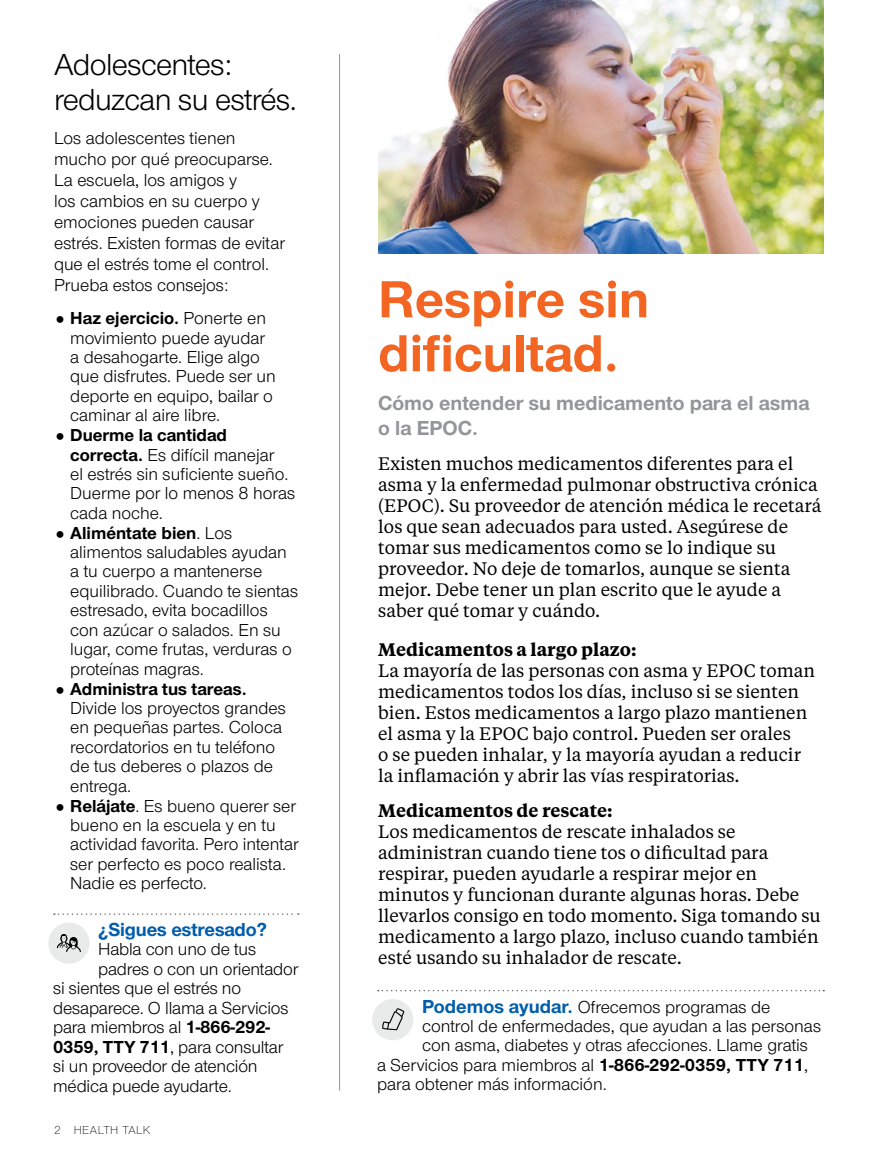
<style>
.page{position:relative;width:878px;height:1161px;background:#fff}
.page>*{position:absolute;margin:0;border:0;box-sizing:border-box;transform-origin:0 0}
.t1{font:700 54px/54px "UHC Sans";color:#f26522}
.t2{font:31.5px/34.5px "UHC Sans";letter-spacing:-.02em;color:#000}
.t3{font:700 21px/25.2px "UHC Sans";color:#939598}
.t4{font:700 19.5px "UHC Sans";letter-spacing:-.01em;color:#005dac}
.t5{font:18px/19.5px "UHC Sans";color:#000}
.t6{font:18px/21px "UHC Serif Text";color:#000}
.t7{font:600 18px "UHC Serif Text";color:#000}
.t8{font:700 18px "UHC Sans";color:#000}
.t9{font:300 12px "UHC Sans";letter-spacing:.04em;color:#000}
.s1{font-weight:700}
.s2{font-weight:700;font-size:19.5px;color:#005dac}
</style>
<div class="page">
<img style="left:378px;top:0;width:446px;height:253px">
<svg style="left:54px;top:913px;width:245px;height:2px"></svg>
<div style="left:48px;top:923px;width:41px;height:41px;background:#e9eaea;border-radius:50%"></div>
<svg style="left:57px;top:934px;width:24px;height:18px"></svg>
<hr style="left:339px;top:54px;width:1px;height:1037px;background:#939598">
<svg style="left:378px;top:990px;width:446px;height:1px"></svg>
<div style="left:372px;top:999px;width:41px;height:41px;background:#e9eaea;border-radius:50%"></div>
<svg style="left:382px;top:1008px;width:23px;height:22px"></svg>
<h2 class="t2" style="left:54px;top:46px;width:244px">Adolescentes: reduzcan su estrés.</h2>
<p class="t5" style="left:54px;top:127px;width:232px;line-height:21px">Los adolescentes tienen mucho por qué preocuparse.<br>La escuela, los amigos y<br>los cambios en su cuerpo y emociones pueden causar estrés. Existen formas de evitar que el estrés tome el control.<br>Prueba estos consejos:</p>
<p class="t5" style="left:70px;top:308px;width:207px"><span class="s1">Haz ejercicio.</span> Ponerte en movimiento puede ayudar a desahogarte. Elige algo que disfrutes. Puede ser un deporte en equipo, bailar o caminar al aire libre.</p>
<p class="t5" style="left:70px;top:425px;width:229px"><span class="s1">Duerme la cantidad correcta.</span> Es difícil manejar<br>el estrés sin suficiente sueño.<br>Duerme por lo menos 8 horas cada noche.<br><span class="s1">Aliméntate bien</span>. Los alimentos saludables ayudan a tu cuerpo a mantenerse equilibrado. Cuando te sientas estresado, evita bocadillos con azúcar o salados. En su lugar, come frutas, verduras o proteínas magras.</p>
<p class="t8" style="left:70px;top:676px;width:178px">Administra tus tareas.</p>
<p class="t5" style="left:70px;top:698px;width:230px">Divide los proyectos grandes en pequeñas partes. Coloca recordatorios en tu teléfono de tus deberes o plazos de entrega.<br><span class="s1">Relájate</span>. Es bueno querer ser bueno en la escuela y en tu actividad favorita. Pero intentar ser perfecto es poco realista.<br>Nadie es perfecto.</p>
<p class="t4" style="left:98px;top:916px;width:170px">¿Sigues estresado?</p>
<p class="t5" style="left:98px;top:939px;width:159px">Habla con uno de tus</p>
<p class="t5" style="left:98px;top:959px;width:202px">padres o con un orientador</p>
<p class="t5" style="left:53px;top:978px;width:189px">si sientes que el estrés no</p>
<p class="t5" style="left:53px;top:998px;width:237px">desaparece. O llama a Servicios</p>
<p class="t5" style="left:53px;top:1017px;width:218px">para miembros al <span class="s1">1-866-292-</span></p>
<p class="t5" style="left:53px;top:1037px;width:232px"><span class="s1">0359, TTY 711</span>, para consultar</p>
<p class="t5" style="left:53px;top:1056px;width:206px">si un proveedor de atención</p>
<p class="t5" style="left:53px;top:1076px;width:180px">médica puede ayudarte.</p>
<p class="t9" style="left:54px;top:1122px;width:98px">2 HEALTH TALK</p>
<h1 class="t1" style="left:378px;top:270px;width:272px">Respire sin dificultad.</h1>
<p class="t3" style="left:378px;top:390px;width:432px">Cómo entender su medicamento para el asma o la EPOC.</p>
<p class="t6" style="left:378px;top:452px;width:444px">Existen muchos medicamentos diferentes para el asma y la enfermedad pulmonar obstructiva crónica (EPOC). Su proveedor de atención médica le recetará los que sean adecuados para usted. Asegúrese de tomar sus medicamentos como se lo indique su proveedor. No deje de tomarlos, aunque se sienta mejor. Debe tener un plan escrito que le ayude a saber qué tomar y cuándo.</p>
<p class="t7" style="left:378px;top:637px;width:260px">Medicamentos a largo plazo:</p>
<p class="t6" style="left:378px;top:660px;width:438px">La mayoría de las personas con asma y EPOC toman medicamentos todos los días, incluso si se sienten bien. Estos medicamentos a largo plazo mantienen el asma y la EPOC bajo control. Pueden ser orales<br>o se pueden inhalar, y la mayoría ayudan a reducir la inflamación y abrir las vías respiratorias.</p>
<p class="t7" style="left:378px;top:798px;width:236px">Medicamentos de rescate:</p>
<p class="t6" style="left:378px;top:820px;width:444px">Los medicamentos de rescate inhalados se administran cuando tiene tos o dificultad para respirar, pueden ayudarle a respirar mejor en minutos y funcionan durante algunas horas. Debe llevarlos consigo en todo momento. Siga tomando su medicamento a largo plazo, incluso cuando también esté usando su inhalador de rescate.</p>
<p class="t5" style="left:422px;top:996px;width:350px"><span class="s2">Podemos ayudar.</span> Ofrecemos programas de</p>
<p class="t5" style="left:422px;top:1016px;width:400px">control de enfermedades, que ayudan a las personas</p>
<p class="t5" style="left:422px;top:1035px;width:387px">con asma, diabetes y otras afecciones. Llame gratis</p>
<p class="t5" style="left:377px;top:1055px;width:432px">a Servicios para miembros al <span class="s1">1-866-292-0359, TTY 711</span>,</p>
<p class="t5" style="left:377px;top:1074px;width:231px">para obtener más información.</p>
</div>
